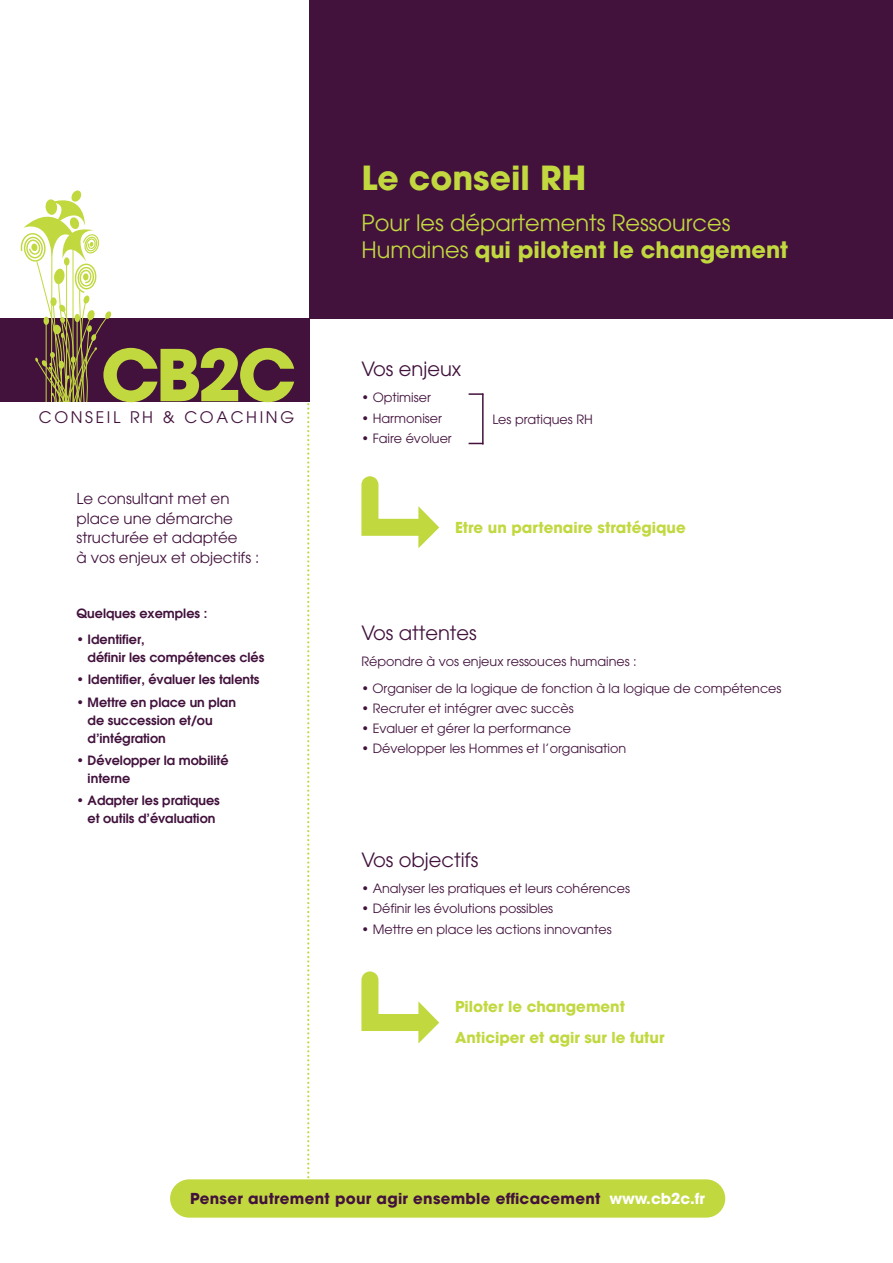
<style>
.page{position:relative;width:893px;height:1263px;background:#fff}
.page>*{position:absolute;margin:0;border:0;box-sizing:border-box;transform-origin:0 0}
.t1{font:700 70.8px "Avant Garde LT";color:#c2d83f}
.t2{font:700 33px "Avant Garde LT";color:#c2d83f}
.t3{font:22.5px/27px "Avant Garde LT";color:#c2d83f}
.t4{font:19.5px "Avant Garde LT";color:#42123d}
.t5{font:15.9px "Avant Garde LT";letter-spacing:.165em;color:#42123d}
.t6{font:15px/19.5px "Avant Garde LT";color:#42123d}
.t7{font:700 15px/30.8px "Avant Garde LT";color:#c2d83f}
.t8{font:700 15px "Avant Garde LT";letter-spacing:.02em;color:#42123d}
.t9{font:12.75px "Avant Garde LT";color:#42123d}
.t10{font:600 12.75px/18px "Avant Garde LT";color:#42123d}
.s1{font-weight:700}
.s2{color:#fff}
</style>
<div class="page">
<hr style="left:482px;top:393px;width:2px;height:51px;background:#42123d">
<svg style="left:469px;top:393px;width:14px;height:2px"></svg>
<svg style="left:469px;top:443px;width:13px;height:1px"></svg>
<svg style="left:307px;top:401px;width:2px;height:778px"></svg>
<div style="left:309px;top:0;width:584px;height:319px;background:#42123d"></div>
<div style="left:0;top:318px;width:309px;height:83px;background:#42123d"></div>
<svg style="left:20px;top:190px;width:91px;height:211px"></svg>
<div style="left:170px;top:1179px;width:555px;height:38px;background:#c2d83f;border-radius:19px"></div>
<svg style="left:361px;top:476px;width:78px;height:72px"></svg>
<svg style="left:361px;top:971px;width:78px;height:72px"></svg>
<h1 class="t1" style="left:101px;top:349px;width:197px">CB2C</h1>
<p class="t5" style="left:39px;top:412px;width:257px">CONSEIL RH &amp; COACHING</p>
<p class="t6" style="left:77px;top:491px;width:184px">Le consultant met en place une démarche structurée et adaptée<br>à vos enjeux et objectifs :</p>
<p class="t10" style="left:77px;top:605px;width:132px">Quelques exemples :</p>
<p class="t10" style="left:88px;top:632px;width:178px;text-indent:-11px">• Identifier,<br>définir les compétences clés</p>
<p class="t10" style="left:77px;top:672px;width:185px">• Identifier, évaluer les talents</p>
<p class="t10" style="left:88px;top:694px;width:150px;text-indent:-11px">• Mettre en place un plan de succession et/ou d’intégration</p>
<p class="t10" style="left:88px;top:752px;width:142px;text-indent:-11px">• Développer la mobilité interne</p>
<p class="t10" style="left:77px;top:793px;width:145px;text-align:center">• Adapter les pratiques et outils d’évaluation</p>
<h2 class="t2" style="left:361px;top:166px;width:226px">Le conseil RH</h2>
<h3 class="t3" style="left:361px;top:211px;width:428px">Pour les départements Ressources<br>Humaines <span class="s1">qui pilotent le changement</span></h3>
<h3 class="t4" style="left:361px;top:361px;width:101px">Vos enjeux</h3>
<p class="t9" style="left:361px;top:393px;width:71px">• Optimiser</p>
<p class="t9" style="left:361px;top:413px;width:82px">• Harmoniser</p>
<p class="t9" style="left:361px;top:433px;width:92px">• Faire évoluer</p>
<p class="t9" style="left:492px;top:415px;width:102px">Les pratiques RH</p>
<p class="t7" style="left:455px;top:514px;width:232px">Etre un partenaire stratégique</p>
<h3 class="t4" style="left:361px;top:625px;width:117px">Vos attentes</h3>
<p class="t9" style="left:361px;top:657px;width:277px">Répondre à vos enjeux ressouces humaines :</p>
<p class="t9" style="left:361px;top:683px;width:422px">• Organiser de la logique de fonction à la logique de compétences</p>
<p class="t9" style="left:361px;top:703px;width:214px">• Recruter et intégrer avec succès</p>
<p class="t9" style="left:361px;top:723px;width:211px">• Evaluer et gérer la performance</p>
<p class="t9" style="left:361px;top:743px;width:266px">• Développer les Hommes et l’organisation</p>
<h3 class="t4" style="left:361px;top:852px;width:118px">Vos objectifs</h3>
<p class="t9" style="left:361px;top:884px;width:270px">• Analyser les pratiques et leurs cohérences</p>
<p class="t9" style="left:361px;top:904px;width:193px">• Définir les évolutions possibles</p>
<p class="t9" style="left:361px;top:924px;width:252px">• Mettre en place les actions innovantes</p>
<p class="t7" style="left:455px;top:993px;width:211px">Piloter le changement<br>Anticiper et agir sur le futur</p>
<p class="t8" style="left:190px;top:1192px;width:516px">Penser autrement pour agir ensemble efficacement <span class="s2">www.cb2c.fr</span></p>
</div>
